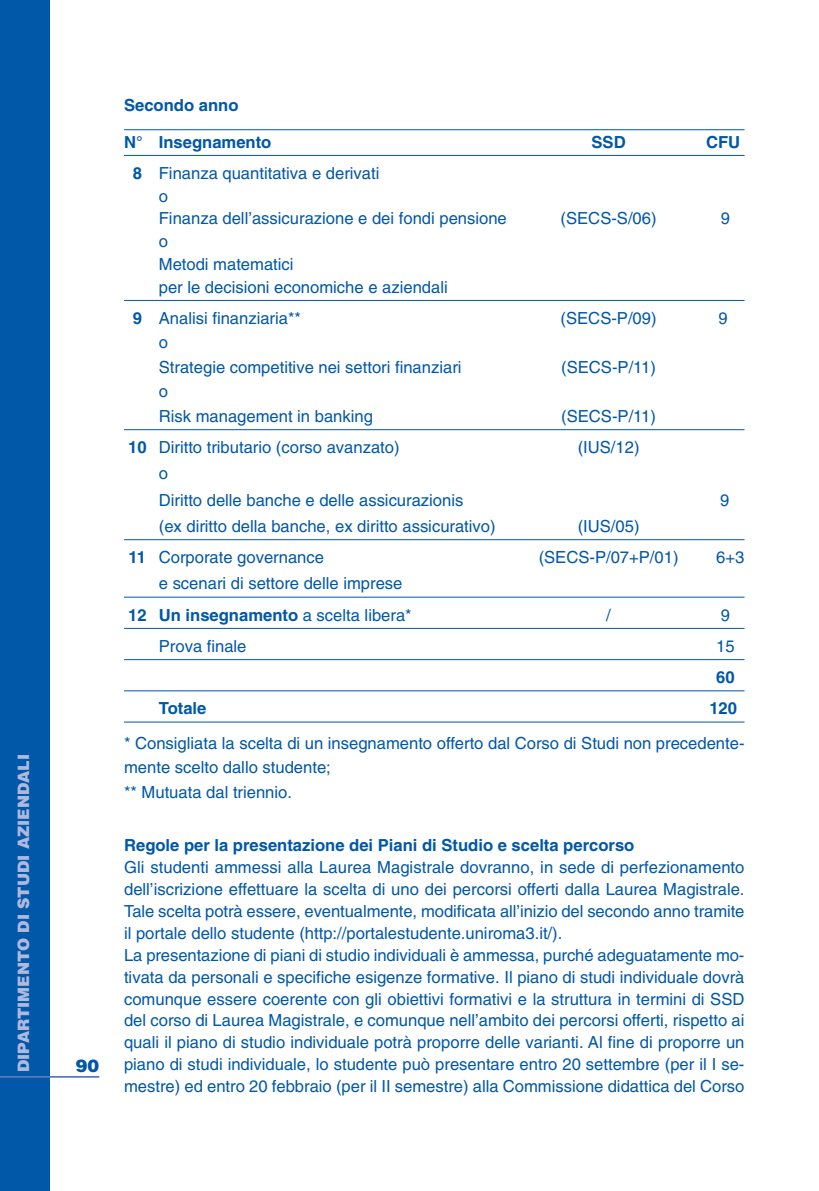
<style>
.page{position:relative;width:819px;height:1191px;background:#fff}
.page>*{position:absolute;margin:0;border:0;box-sizing:border-box;transform-origin:0 0}
.t1{font:900 17.5px "Helvetica";color:#0157a8}
.t2{font:16.62px/21.9px "Helvetica";color:#0157a8}
.t3{font:700 16.62px/36.2px "Helvetica";color:#0157a8}
.t4{font:900 15.75px "Helvetica";color:#aeb9dd}
.s1{font-weight:700}
</style>
<div class="page">
<div style="left:0;top:0;width:50px;height:1191px;background:#0157a8"></div>
<hr style="left:0;top:1076px;width:99px;height:1px;background:#5779bc">
<hr style="left:124px;top:129px;width:620px;height:1px;background:#0157a8">
<hr style="left:124px;top:155px;width:620px;height:1px;background:#0157a8">
<hr style="left:124px;top:300px;width:620px;height:1px;background:#0157a8">
<hr style="left:124px;top:429px;width:620px;height:1px;background:#0157a8">
<hr style="left:124px;top:539px;width:620px;height:1px;background:#0157a8">
<hr style="left:124px;top:597px;width:620px;height:1px;background:#0157a8">
<hr style="left:124px;top:628px;width:620px;height:1px;background:#0157a8">
<hr style="left:124px;top:659px;width:620px;height:1px;background:#0157a8">
<hr style="left:124px;top:690px;width:620px;height:1px;background:#0157a8">
<hr style="left:124px;top:721px;width:620px;height:1px;background:#0157a8">
<p class="t4" style="left:14px;top:1071px;width:319px;rotate:-90deg">DIPARTIMENTO DI STUDI AZIENDALI</p>
<p class="t1" style="left:76px;top:1055px;width:25px">90</p>
<p class="t3" style="left:124px;top:89px;width:149px">Secondo anno<br>N° Insegnamento</p>
<p class="t2" style="left:159px;top:163px;width:349px;line-height:22.8px;text-indent:-26px"><span class="s1">8</span> Finanza quantitativa e derivati<br>o<br>Finanza dell’assicurazione e dei fondi pensione</p>
<p class="t3" style="left:591px;top:125px;width:36px">SSD</p>
<p class="t3" style="left:706px;top:125px;width:36px">CFU</p>
<p class="t2" style="left:560px;top:209px;width:97px">(SECS-S/06)</p>
<p class="t2" style="left:721px;top:209px;width:11px">9</p>
<p class="t2" style="left:159px;top:231px;width:290px;line-height:22.8px">o<br>Metodi matematici<br>per le decisioni economiche e aziendali</p>
<p class="t2" style="left:133px;top:308px;width:170px"><span class="s1">9</span> Analisi finanziaria**</p>
<p class="t2" style="left:560px;top:308px;width:97px">(SECS-P/09)</p>
<p class="t2" style="left:718px;top:308px;width:11px">9</p>
<p class="t2" style="left:159px;top:332px;width:304px;line-height:24.5px">o<br>Strategie competitive nei settori finanziari</p>
<p class="t2" style="left:561px;top:357px;width:96px">(SECS-P/11)</p>
<p class="t2" style="left:159px;top:381px;width:216px;line-height:24.5px">o<br>Risk management in banking</p>
<p class="t2" style="left:561px;top:406px;width:96px">(SECS-P/11)</p>
<p class="t2" style="left:128px;top:438px;width:273px"><span class="s1">10</span> Diritto tributario (corso avanzato)</p>
<p class="t2" style="left:577px;top:438px;width:63px">(IUS/12)</p>
<p class="t2" style="left:159px;top:462px;width:306px;line-height:26.2px">o<br>Diritto delle banche e delle assicurazionis</p>
<p class="t2" style="left:720px;top:490px;width:11px">9</p>
<p class="t2" style="left:159px;top:516px;width:338px">(ex diritto della banche, ex diritto assicurativo)</p>
<p class="t2" style="left:577px;top:516px;width:63px">(IUS/05)</p>
<p class="t2" style="left:129px;top:548px;width:197px"><span class="s1">11</span> Corporate governance</p>
<p class="t2" style="left:538px;top:548px;width:141px">(SECS-P/07+P/01)</p>
<p class="t2" style="left:716px;top:548px;width:30px">6+3</p>
<p class="t2" style="left:128px;top:569px;width:285px;line-height:31.2px;text-indent:31px">e scenari di settore delle imprese<br><span class="s1">12 Un insegnamento</span> a scelta libera*</p>
<p class="t2" style="left:606px;top:605px;width:6px">/</p>
<p class="t2" style="left:721px;top:605px;width:11px">9</p>
<p class="t2" style="left:159px;top:636px;width:89px">Prova finale</p>
<p class="t2" style="left:716px;top:636px;width:20px">15</p>
<p class="t3" style="left:716px;top:660px;width:20px">60</p>
<p class="t3" style="left:159px;top:692px;width:49px">Totale</p>
<p class="t3" style="left:709px;top:692px;width:29px">120</p>
<p class="t2" style="left:124px;top:732px;width:622px;line-height:24.5px">* Consigliata la scelta di un insegnamento offerto dal Corso di Studi non precedente&shy;mente scelto dallo studente;<br>** Mutuata dal triennio.</p>
<p class="t3" style="left:124px;top:829px;width:512px">Regole per la presentazione dei Piani di Studio e scelta percorso</p>
<p class="t2" style="left:124px;top:858px;width:622px">Gli studenti ammessi alla Laurea Magistrale dovranno, in sede di perfezionamento dell’iscrizione effettuare la scelta di uno dei percorsi offerti dalla Laurea Magistrale.<br>Tale scelta potrà essere, eventualmente, modificata all’inizio del secondo anno tramite il portale dello studente (http://portalestudente.uniroma3.it/).<br>La presentazione di piani di studio individuali è ammessa, purché adeguatamente mo&shy;tivata da personali e specifiche esigenze formative. Il piano di studi individuale dovrà comunque essere coerente con gli obiettivi formativi e la struttura in termini di SSD del corso di Laurea Magistrale, e comunque nell’ambito dei percorsi offerti, rispetto ai quali il piano di studio individuale potrà proporre delle varianti. Al fine di proporre un piano di studi individuale, lo studente può presentare entro 20 settembre (per il I se&shy;mestre) ed entro 20 febbraio (per il II semestre) alla Commissione didattica del Corso</p>
</div>
